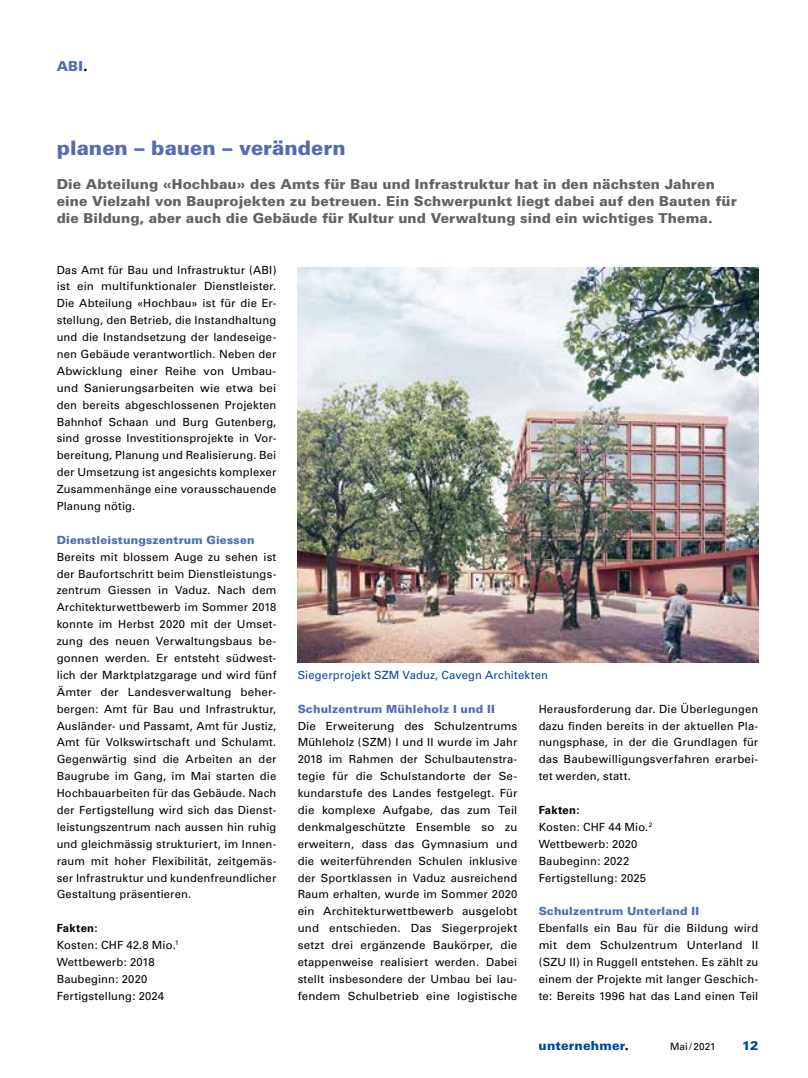
<style>
.page{position:relative;width:808px;height:1078px;background:#fff}
.page>*{position:absolute;margin:0;border:0;box-sizing:border-box;transform-origin:0 0}
.t1{font:900 20px "Univers";color:#526db3}
.t2{font:900 13.75px/16.9px "Univers";letter-spacing:.005em;color:#646363}
.t3{font:900 13.75px "Univers";color:#526db3}
.t4{font:900 12.5px "Univers";letter-spacing:.01em;color:#00489a}
.t5{font:11.25px/16.9px "Univers";letter-spacing:.015em;color:#000;text-align:justify}
.t6{font:900 11.25px "Univers";letter-spacing:.015em;color:#526db3}
.t7{font:11.25px "Univers";letter-spacing:.01em;color:#00489a}
.t8{font:10px "Univers";letter-spacing:.015em;color:#000}
.s1{font-family:"Futura BT";font-weight:800;font-size:15.12px;color:#000}
.s2{font-weight:700}
.s3{font-family:"Futura";font-weight:800;font-size:13.75px;color:#000}
</style>
<div class="page">
<img style="left:298px;top:268px;width:460px;height:393px">
<p class="t3" style="left:57px;top:57px;width:33px">ABI<span class="s1">.</span></p>
<h1 class="t1" style="left:57px;top:136px;width:291px">planen – bauen – verändern</h1>
<p class="t2" style="left:57px;top:175px;width:681px">Die Abteilung «Hochbau» des Amts für Bau und Infrastruktur hat in den nächsten Jahren eine Vielzahl von Bauprojekten zu betreuen. Ein Schwerpunkt liegt dabei auf den Bauten für die Bildung, aber auch die Gebäude für Kultur und Verwaltung sind ein wichtiges Thema.</p>
<p class="t5" style="left:57px;top:261px;width:221px">Das Amt für Bau und Infrastruktur (ABI) ist ein multifunktionaler Dienstleister.<br>Die Abteilung «Hochbau» ist für die Er&shy;stellung, den Betrieb, die Instandhaltung und die Instandsetzung der landeseige&shy;nen Gebäude verantwortlich. Neben der Abwicklung einer Reihe von Umbau&shy;und Sanierungsarbeiten wie etwa bei den bereits abgeschlossenen Projekten Bahnhof Schaan und Burg Gutenberg, sind grosse Investitionsprojekte in Vor&shy;bereitung, Planung und Realisierung. Bei der Umsetzung ist angesichts komplexer Zusammenhänge eine vorausschauende Planung nötig.</p>
<p class="t6" style="left:57px;top:532px;width:199px">Dienstleistungszentrum Giessen</p>
<p class="t5" style="left:57px;top:548px;width:221px">Bereits mit blossem Auge zu sehen ist der Baufortschritt beim Dienstleistungs&shy;zentrum Giessen in Vaduz. Nach dem Architekturwettbewerb im Sommer 2018 konnte im Herbst 2020 mit der Umset&shy;zung des neuen Verwaltungsbaus be&shy;gonnen werden. Er entsteht südwest&shy;lich der Marktplatzgarage und wird fünf Ämter der Landesverwaltung beher&shy;bergen: Amt für Bau und Infrastruktur, Ausländer- und Passamt, Amt für Justiz, Amt für Volkswirtschaft und Schulamt.<br>Gegenwärtig sind die Arbeiten an der Baugrube im Gang, im Mai starten die Hochbauarbeiten für das Gebäude. Nach der Fertigstellung wird sich das Dienst&shy;leistungszentrum nach aussen hin ruhig und gleichmässig strukturiert, im Innen&shy;raum mit hoher Flexibilität, zeitgemäs&shy;ser Infrastruktur und kundenfreundlicher Gestaltung präsentieren.</p>
<p class="t5" style="left:57px;top:919px;width:123px;text-align:left"><span class="s2">Fakten:<br></span>Kosten: CHF 42.8 Mio.<sup>1<br></sup>Wettbewerb: 2018<br>Baubeginn: 2020<br>Fertigstellung: 2024</p>
<p class="t7" style="left:298px;top:668px;width:252px">Siegerprojekt SZM Vaduz, Cavegn Architekten</p>
<p class="t6" style="left:298px;top:701px;width:199px">Schulzentrum Mühleholz I und II</p>
<p class="t5" style="left:298px;top:717px;width:221px">Die Erweiterung des Schulzentrums Mühleholz (SZM) I und II wurde im Jahr 2018 im Rahmen der Schulbautenstra&shy;tegie für die Schulstandorte der Se&shy;kundarstufe des Landes festgelegt. Für die komplexe Aufgabe, das zum Teil denkmalgeschützte Ensemble so zu erweitern, dass das Gymnasium und die weiterführenden Schulen inklusive der Sportklassen in Vaduz ausreichend Raum erhalten, wurde im Sommer 2020 ein Architekturwettbewerb ausgelobt und entschieden. Das Siegerprojekt setzt drei ergänzende Baukörper, die etappenweise realisiert werden. Dabei stellt insbesondere der Umbau bei lau&shy;fendem Schulbetrieb eine logistische</p>
<p class="t5" style="left:539px;top:700px;width:221px">Herausforderung dar. Die Überlegungen dazu finden bereits in der aktuellen Pla&shy;nungsphase, in der die Grundlagen für das Baubewilligungsverfahren erarbei&shy;tet werden, statt.</p>
<p class="t5" style="left:539px;top:801px;width:115px;text-align:left"><span class="s2">Fakten:<br></span>Kosten: CHF 44 Mio.<sup>2<br></sup>Wettbewerb: 2020<br>Baubeginn: 2022<br>Fertigstellung: 2025</p>
<p class="t6" style="left:539px;top:904px;width:162px">Schulzentrum Unterland II</p>
<p class="t5" style="left:539px;top:919px;width:221px">Ebenfalls ein Bau für die Bildung wird mit dem Schulzentrum Unterland II (SZU II) in Ruggell entstehen. Es zählt zu einem der Projekte mit langer Geschich&shy;te: Bereits 1996 hat das Land einen Teil</p>
<p class="t4" style="left:539px;top:1037px;width:92px">unternehmer<span class="s3">.</span></p>
<p class="t8" style="left:670px;top:1040px;width:47px">Mai/2021</p>
<p class="t4" style="left:742px;top:1037px;width:18px">12</p>
</div>
